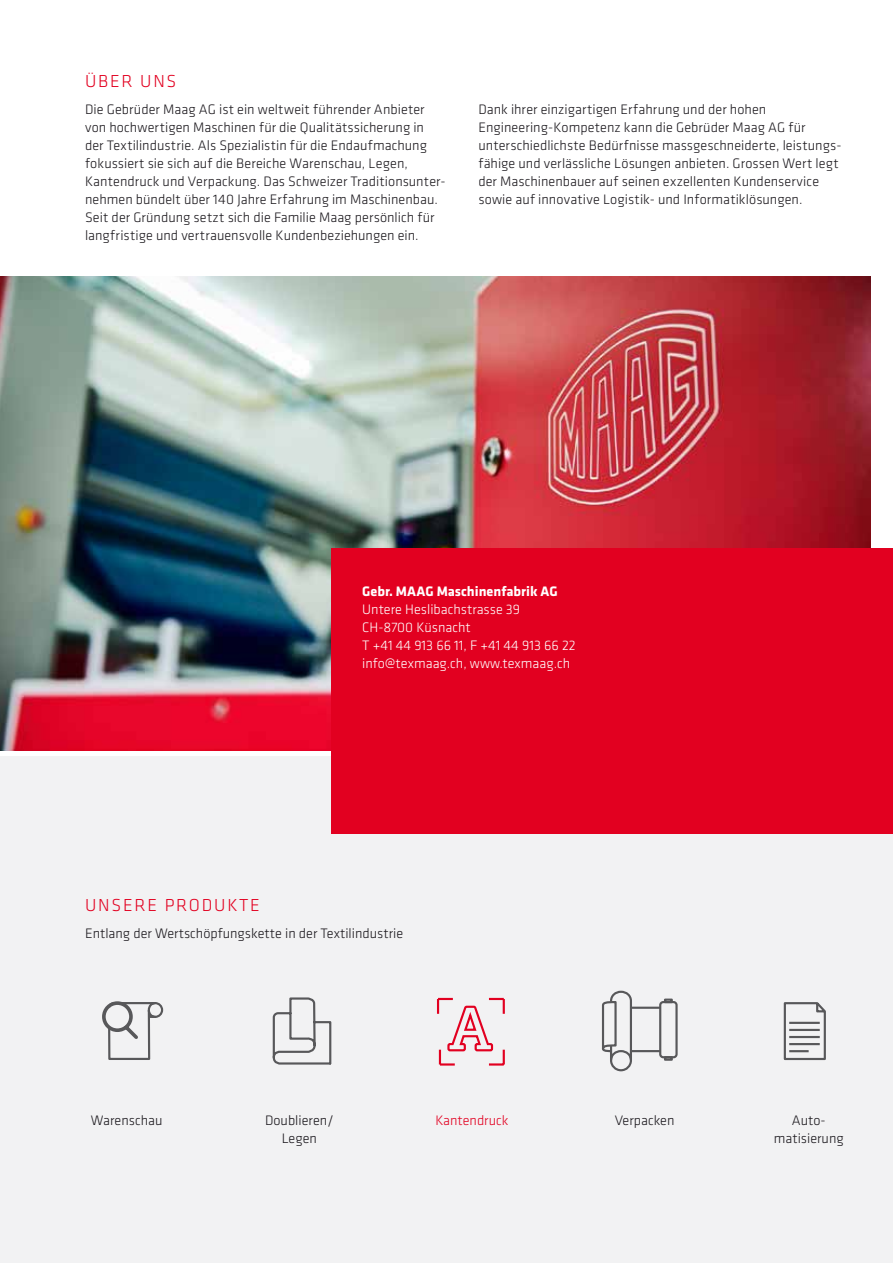
<style>
.page{position:relative;width:893px;height:1263px;background:#fff}
.page>*{position:absolute;margin:0;border:0;box-sizing:border-box;transform-origin:0 0}
.t1{font:300 18px "Klavika";letter-spacing:.1em;color:#e20020}
.t2{font:300 14.25px/18px "Klavika";color:#1a171c;text-align:center}
.t3{font:300 14.25px/18px "Klavika";color:#fff}
.t4{font:700 14.25px "Klavika";color:#fff}
.t5{font:300 14.25px "Klavika";color:#e20020}
</style>
<div class="page">
<div style="left:0;top:757px;width:893px;height:506px;background:#f2f2f3"></div>
<img style="left:0;top:276px;width:871px;height:475px">
<svg style="left:102px;top:1001px;width:62px;height:59px"></svg>
<svg style="left:272px;top:997px;width:60px;height:68px"></svg>
<svg style="left:601px;top:991px;width:77px;height:80px"></svg>
<svg style="left:783px;top:1002px;width:43px;height:59px"></svg>
<hr style="left:789px;top:1043px;width:31px;height:2px;background:#58585a">
<hr style="left:789px;top:1022px;width:31px;height:2px;background:#58585a">
<hr style="left:789px;top:1029px;width:31px;height:2px;background:#58585a">
<hr style="left:789px;top:1036px;width:31px;height:2px;background:#58585a">
<hr style="left:789px;top:1050px;width:20px;height:2px;background:#58585a">
<svg style="left:437px;top:997px;width:68px;height:69px"></svg>
<div style="left:332px;top:548px;width:561px;height:285px;background:#e20020"></div>
<p class="t1" style="left:85px;top:71px;width:93px">ÜBER UNS</p>
<p class="t2" style="left:85px;top:100px;width:362px;text-align:left">Die Gebrüder Maag AG ist ein weltweit führender Anbieter von hochwertigen Maschinen für die Qualitätssicherung in der Textilindustrie. Als Spezialistin für die Endaufmachung fokussiert sie sich auf die Bereiche Warenschau, Legen, Kantendruck und Verpackung. Das Schweizer Traditionsunter&shy;nehmen bündelt über 140 Jahre Erfahrung im Maschinenbau.<br>Seit der Gründung setzt sich die Familie Maag persönlich für langfristige und vertrauensvolle Kundenbeziehungen ein.</p>
<p class="t2" style="left:478px;top:100px;width:365px;text-align:left">Dank ihrer einzigartigen Erfahrung und der hohen Engineering-Kompetenz kann die Gebrüder Maag AG für unterschiedlichste Bedürfnisse massgeschneiderte, leistungs&shy;fähige und verlässliche Lösungen anbieten. Grossen Wert legt der Maschinenbauer auf seinen exzellenten Kundenservice sowie auf innovative Logistik- und Informatiklösungen.</p>
<p class="t4" style="left:362px;top:581px;width:197px">Gebr. MAAG Maschinenfabrik AG</p>
<p class="t3" style="left:362px;top:600px;width:215px">Untere Heslibachstrasse 39<br>CH-8700 Küsnacht<br>T +41 44 913 66 11, F +41 44 913 66 22 info@texmaag.ch, www.texmaag.ch</p>
<p class="t1" style="left:85px;top:894px;width:176px">UNSERE PRODUKTE</p>
<p class="t2" style="left:85px;top:924px;width:320px">Entlang der Wertschöpfungskette in der Textilindustrie</p>
<p class="t2" style="left:91px;top:1111px;width:73px">Warenschau</p>
<p class="t2" style="left:265px;top:1111px;width:70px">Doublieren/<br>Legen</p>
<p class="t5" style="left:435px;top:1111px;width:75px">Kantendruck</p>
<p class="t2" style="left:615px;top:1111px;width:61px">Verpacken</p>
<p class="t2" style="left:774px;top:1111px;width:71px">Auto&shy;matisierung</p>
</div>
